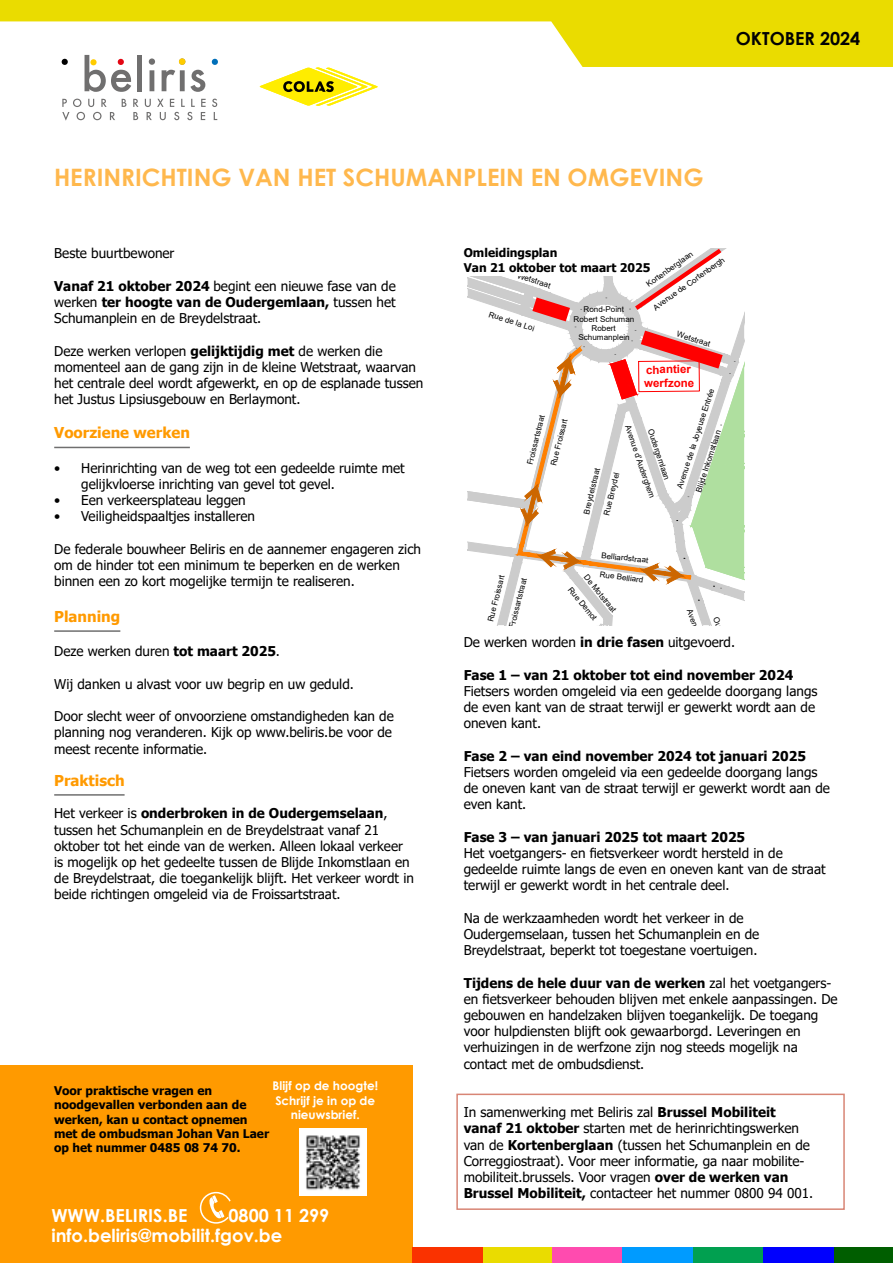
<style>
.page{position:relative;width:893px;height:1263px;background:#fff}
.page>*{position:absolute;margin:0;border:0;box-sizing:border-box;transform-origin:0 0}
.t1{font:700 24px "Century Gothic";color:#ffb84d}
.t2{font:700 18px "Century Gothic";color:#fff}
.t3{font:700 18px "Century Gothic";color:#020203}
.t4{font:700 15px "Tahoma";color:#ff9a00}
.t5{font:13.5px/16.2px "Tahoma";color:#000}
.t6{font:700 13.5px "Tahoma";color:#000}
.t7{font:700 12px/14.4px "Tahoma";color:#000}
.t8{font:700 12px/14.4px "Century Gothic";color:#fff;text-align:center}
.t9{font:700 11.4px/13.6px "Arial";color:#f00}
.t10{font:8.1px "Arial";color:#000}
.t11{font:7.95px/9.1px "Arial";color:#000;text-align:center}
.s1{font-weight:700}
</style>
<div class="page">
<div style="left:456px;top:1093px;width:389px;height:117px;background:#fff;border:2px solid #d88575"></div>
<div style="left:0;top:1065px;width:412px;height:198px;background:#ff9a00"></div>
<hr style="left:54px;top:447px;width:136px;height:1px;background:#706f6f">
<hr style="left:54px;top:630px;width:66px;height:2px;background:#706f6f">
<hr style="left:54px;top:794px;width:71px;height:2px;background:#706f6f">
<svg style="left:0;top:0;width:893px;height:67px;fill:#eadc00"></svg>
<div style="left:481px;top:1248px;width:71px;height:15px;background:#eadc00"></div>
<div style="left:412px;top:1248px;width:71px;height:15px;background:#fa3200"></div>
<div style="left:552px;top:1248px;width:70px;height:15px;background:#ff4baf"></div>
<div style="left:622px;top:1248px;width:71px;height:15px;background:#009bff"></div>
<div style="left:693px;top:1248px;width:70px;height:15px;background:#01a050"></div>
<div style="left:763px;top:1248px;width:71px;height:15px;background:#0000fe"></div>
<div style="left:834px;top:1248px;width:59px;height:15px;background:#005e00"></div>
<svg style="left:122px;top:99px;width:4px;height:8px"></svg>
<div style="left:137px;top:55px;width:5px;height:36px;background:#706f6f"></div>
<svg style="left:149px;top:58px;width:6px;height:33px"></svg>
<svg style="left:85px;top:55px;width:46px;height:37px"></svg>
<svg style="left:62px;top:59px;width:6px;height:6px"></svg>
<svg style="left:212px;top:59px;width:6px;height:6px"></svg>
<svg style="left:162px;top:58px;width:43px;height:34px"></svg>
<svg style="left:62px;top:99px;width:53px;height:22px"></svg>
<svg style="left:133px;top:99px;width:5px;height:21px"></svg>
<svg style="left:145px;top:99px;width:50px;height:21px"></svg>
<svg style="left:201px;top:99px;width:5px;height:21px"></svg>
<svg style="left:212px;top:99px;width:5px;height:21px"></svg>
<svg style="left:260px;top:67px;width:118px;height:39px"></svg>
<svg style="left:199px;top:1191px;width:32px;height:33px"></svg>
<img style="left:300px;top:1128px;width:67px;height:67px">
<svg style="left:468px;top:248px;width:276px;height:377px"></svg>
<h2 class="t3" style="left:736px;top:25px;width:126px">OKTOBER 2024</h2>
<h1 class="t1" style="left:54px;top:159px;width:651px">HERINRICHTING VAN HET SCHUMANPLEIN EN OMGEVING</h1>
<p class="t5" style="left:54px;top:246px;width:122px">Beste buurtbewoner</p>
<p class="t5" style="left:54px;top:279px;width:343px;text-align:justify"><span class="s1">Vanaf 21 oktober 2024</span> begint een nieuwe fase van de werken <span class="s1">ter hoogte van de Oudergemlaan,</span> tussen het Schumanplein en de Breydelstraat.</p>
<p class="t5" style="left:54px;top:343px;width:371px">Deze werken verlopen <span class="s1">gelijktijdig met</span> de werken die momenteel aan de gang zijn in de kleine Wetstraat, waarvan het centrale deel wordt afgewerkt, en op de esplanade tussen het Justus Lipsiusgebouw en Berlaymont.</p>
<p class="t4" style="left:54px;top:422px;width:137px">Voorziene werken</p>
<p class="t5" style="left:81px;top:460px;width:325px;text-indent:-27px">• Herinrichting van de weg tot een gedeelde ruimte met gelijkvloerse inrichting van gevel tot gevel.</p>
<p class="t5" style="left:54px;top:493px;width:193px">• Een verkeersplateau leggen</p>
<p class="t5" style="left:54px;top:509px;width:202px">• Veiligheidspaaltjes installeren</p>
<p class="t5" style="left:54px;top:541px;width:368px">De federale bouwheer Beliris en de aannemer engageren zich om de hinder tot een minimum te beperken en de werken binnen een zo kort mogelijke termijn te realiseren.</p>
<p class="t4" style="left:54px;top:606px;width:68px">Planning</p>
<p class="t5" style="left:54px;top:644px;width:227px">Deze werken duren <span class="s1">tot maart 2025</span>.</p>
<p class="t5" style="left:54px;top:676px;width:301px">Wij danken u alvast voor uw begrip en uw geduld.</p>
<p class="t5" style="left:54px;top:709px;width:341px">Door slecht weer of onvoorziene omstandigheden kan de planning nog veranderen. Kijk op www.beliris.be voor de meest recente informatie.</p>
<p class="t4" style="left:54px;top:770px;width:72px">Praktisch</p>
<p class="t5" style="left:54px;top:806px;width:361px">Het verkeer is <span class="s1">onderbroken in de Oudergemselaan</span>, tussen het Schumanplein en de Breydelstraat vanaf 21 oktober tot het einde van de werken. Alleen lokaal verkeer is mogelijk op het gedeelte tussen de Blijde Inkomstlaan en de Breydelstraat, die toegankelijk blijft. Het verkeer wordt in beide richtingen omgeleid via de Froissartstraat.</p>
<p class="t8" style="left:272px;top:1078px;width:107px">Blijf op de hoogte!<br>Schrijf je in op de nieuwsbrief.</p>
<p class="t7" style="left:54px;top:1084px;width:217px">Voor praktische vragen en noodgevallen verbonden aan de werken, kan u contact opnemen met de ombudsman Johan Van Laer op het nummer 0485 08 74 70.</p>
<h2 class="t2" style="left:51px;top:1201px;width:138px">WWW.BELIRIS.BE</h2>
<h2 class="t2" style="left:229px;top:1201px;width:102px">0800 11 299</h2>
<h2 class="t2" style="left:51px;top:1221px;width:232px">info.beliris@mobilit.fgov.be</h2>
<p class="t7" style="left:464px;top:246px;width:188px">Omleidingsplan<br>Van 21 oktober tot maart 2025</p>
<p class="t11" style="left:645px;top:281px;width:57px;rotate:-36deg">Kortenberglaan</p>
<p class="t11" style="left:652px;top:305px;width:87px;rotate:-36deg">Avenue de Cortenbergh</p>
<p class="t11" style="left:679px;top:329px;width:36px;rotate:18deg">Wetstraat</p>
<p class="t11" style="left:519px;top:270px;width:36px;rotate:18deg">Wetstraat</p>
<p class="t11" style="left:574px;top:305px;width:62px">Rond-Point<br>Robert Schuman<br>Robert<br>Schumanplein</p>
<p class="t11" style="left:490px;top:310px;width:49px;rotate:18deg">Rue de la Loi</p>
<p class="t10" style="left:524px;top:463px;width:52px;rotate:-76deg">Froissartstraat</p>
<p class="t10" style="left:548px;top:464px;width:49px;rotate:-76deg">Rue Froissart</p>
<p class="t9" style="left:644px;top:363px;width:52px;rotate:-1deg">chantier werfzone</p>
<p class="t10" style="left:674px;top:486px;width:106px;rotate:-72deg">Avenue de la Joyeuse Entrée</p>
<p class="t10" style="left:633px;top:423px;width:78px;rotate:71deg">Avenue d'Auderghem</p>
<p class="t10" style="left:656px;top:427px;width:54px;rotate:71deg">Oudergemlaan</p>
<p class="t10" style="left:693px;top:490px;width:66px;rotate:-72deg">Blijde Inkomstlaan</p>
<p class="t10" style="left:581px;top:512px;width:48px;rotate:-76deg">Breydelstraat</p>
<p class="t10" style="left:601px;top:514px;width:45px;rotate:-76deg">Rue Breydel</p>
<p class="t11" style="left:602px;top:551px;width:49px;rotate:6deg">Belliardstraat</p>
<p class="t11" style="left:600px;top:569px;width:46px;rotate:8deg">Rue Belliard</p>
<p class="t10" style="left:590px;top:572px;width:47px;rotate:51deg">De Motstraat</p>
<p class="t10" style="left:485px;top:620px;width:49px;rotate:-76deg">Rue Froissart</p>
<p class="t10" style="left:506px;top:626px;width:52px;rotate:-76deg">Froissartstraat</p>
<p class="t10" style="left:574px;top:584px;width:42px;rotate:51deg">Rue Demot</p>
<p class="t10" style="left:695px;top:607px;width:78px;rotate:71deg">Avenue d'Auderghem</p>
<p class="t10" style="left:721px;top:616px;width:54px;rotate:71deg">Oudergemlaan</p>
<p class="t5" style="left:464px;top:635px;width:273px">De werken worden <span class="s1">in drie fasen</span> uitgevoerd.</p>
<p class="t6" style="left:464px;top:665px;width:331px">Fase 1 – van 21 oktober tot eind november 2024</p>
<p class="t5" style="left:464px;top:684px;width:355px">Fietsers worden omgeleid via een gedeelde doorgang langs de even kant van de straat terwijl er gewerkt wordt aan de oneven kant.</p>
<p class="t6" style="left:464px;top:746px;width:344px">Fase 2 – van eind november 2024 tot januari 2025</p>
<p class="t5" style="left:464px;top:765px;width:368px">Fietsers worden omgeleid via een gedeelde doorgang langs de oneven kant van de straat terwijl er gewerkt wordt aan de even kant.</p>
<p class="t6" style="left:464px;top:827px;width:283px">Fase 3 – van januari 2025 tot maart 2025</p>
<p class="t5" style="left:464px;top:846px;width:363px">Het voetgangers- en fietsverkeer wordt hersteld in de gedeelde ruimte langs de even en oneven kant van de straat terwijl er gewerkt wordt in het centrale deel.</p>
<p class="t5" style="left:464px;top:910px;width:297px">Na de werkzaamheden wordt het verkeer in de<br>Oudergemselaan, tussen het Schumanplein en de<br>Breydelstraat, beperkt tot toegestane voertuigen.</p>
<p class="t5" style="left:464px;top:975px;width:375px"><span class="s1">Tijdens de hele duur van de werken</span> zal het voetgangers&shy;en fietsverkeer behouden blijven met enkele aanpassingen. De gebouwen en handelzaken blijven toegankelijk. De toegang voor hulpdiensten blijft ook gewaarborgd. Leveringen en verhuizingen in de werfzone zijn nog steeds mogelijk na contact met de ombudsdienst.</p>
<p class="t5" style="left:464px;top:1105px;width:351px">In samenwerking met Beliris zal <span class="s1">Brussel Mobiliteit vanaf 21 oktober</span> starten met de herinrichtingswerken van de <span class="s1">Kortenberglaan</span> (tussen het Schumanplein en de Correggiostraat). Voor meer informatie, ga naar mobilite&shy;mobiliteit.brussels. Voor vragen <span class="s1">over de werken van Brussel Mobiliteit,</span> contacteer het nummer 0800 94 001.</p>
<p class="t11" style="left:514px;top:653px;width:67px;rotate:40deg">Rue de la Tourelle</p>
</div>
